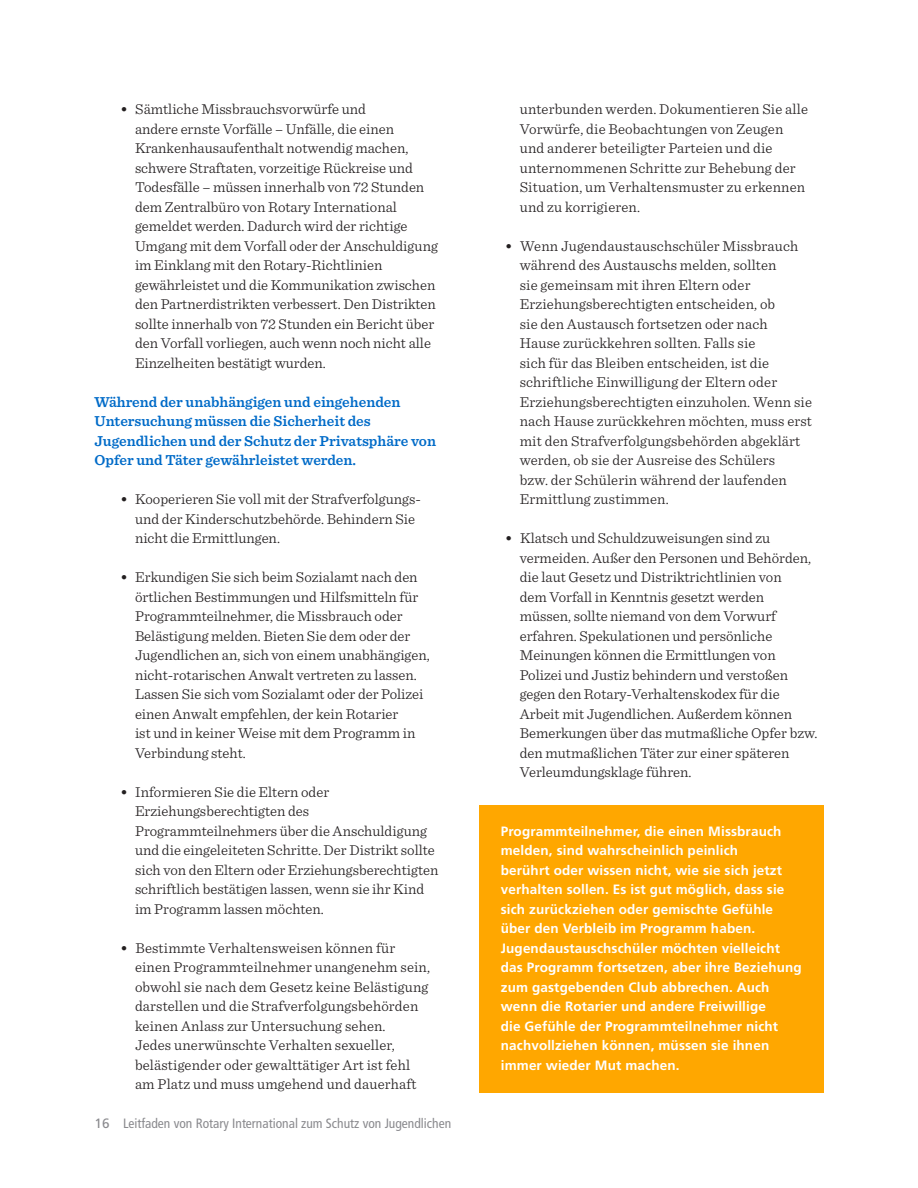
<style>
.page{position:relative;width:918px;height:1188px;background:#fff}
.page>*{position:absolute;margin:0;border:0;box-sizing:border-box;transform-origin:0 0}
.t1{font:300 15px/19.5px "Sentinel";color:#231f20}
.body_text{font:600 15px/19.5px "Sentinel";color:#006bc8}
.pullout_yellow_box_t{font:700 13.5px/19.5px "Frutiger LT Std";letter-spacing:.01em;color:#fff}
.t2{font:condensed 13.5px "Frutiger LT Std";color:#8a8a8e}
.s1{font-weight:600}
.s2{font-stretch:normal}
</style>
<div class="page">
<div style="left:479px;top:805px;width:345px;height:288px;background:#ffa700"></div>
<p class="t1" style="left:135px;top:98px;width:304px;text-indent:-15px"><span class="s1">•</span> Sämtliche Missbrauchsvorwürfe und<br>andere ernste Vorfälle – Unfälle, die einen Krankenhausaufenthalt notwendig machen, schwere Straftaten, vorzeitige Rückreise und Todesfälle – müssen innerhalb von 72 Stunden dem Zentralbüro von Rotary International gemeldet werden. Dadurch wird der richtige Umgang mit dem Vorfall oder der Anschuldigung im Einklang mit den Rotary-Richtlinien gewährleistet und die Kommunikation zwischen den Partnerdistrikten verbessert. Den Distrikten sollte innerhalb von 72 Stunden ein Bericht über den Vorfall vorliegen, auch wenn noch nicht alle Einzelheiten bestätigt wurden.</p>
<p class="body_text" style="left:94px;top:391px;width:343px">Während der unabhängigen und eingehenden Untersuchung müssen die Sicherheit des Jugendlichen und der Schutz der Privatsphäre von Opfer und Täter gewährleistet werden.</p>
<p class="t1" style="left:135px;top:488px;width:288px;text-indent:-15px"><span class="s1">•</span> Kooperieren Sie voll mit der Strafverfolgungs&shy;und der Kinderschutzbehörde. Behindern Sie nicht die Ermittlungen.</p>
<p class="t1" style="left:135px;top:566px;width:296px;text-indent:-15px"><span class="s1">•</span> Erkundigen Sie sich beim Sozialamt nach den örtlichen Bestimmungen und Hilfsmitteln für Programmteilnehmer, die Missbrauch oder Belästigung melden. Bieten Sie dem oder der Jugendlichen an, sich von einem unabhängigen, nicht-rotarischen Anwalt vertreten zu lassen.<br>Lassen Sie sich vom Sozialamt oder der Polizei einen Anwalt empfehlen, der kein Rotarier<br>ist und in keiner Weise mit dem Programm in Verbindung steht.</p>
<p class="t1" style="left:135px;top:781px;width:305px;text-indent:-15px"><span class="s1">•</span> Informieren Sie die Eltern oder Erziehungsberechtigten des Programmteilnehmers über die Anschuldigung und die eingeleiteten Schritte. Der Distrikt sollte sich von den Eltern oder Erziehungsberechtigten schriftlich bestätigen lassen, wenn sie ihr Kind im Programm lassen möchten.</p>
<p class="t1" style="left:135px;top:937px;width:297px;text-indent:-15px"><span class="s1">•</span> Bestimmte Verhaltensweisen können für einen Programmteilnehmer unangenehm sein, obwohl sie nach dem Gesetz keine Belästigung darstellen und die Strafverfolgungsbehörden keinen Anlass zur Untersuchung sehen.<br>Jedes unerwünschte Verhalten sexueller, belästigender oder gewalttätiger Art ist fehl am Platz und muss umgehend und dauerhaft</p>
<p class="t2" style="left:94px;top:1115px;width:358px"><span class="s2">16</span> Leitfaden von Rotary International zum Schutz von Jugendlichen</p>
<p class="t1" style="left:520px;top:98px;width:290px">unterbunden werden. Dokumentieren Sie alle Vorwürfe, die Beobachtungen von Zeugen und anderer beteiligter Parteien und die unternommenen Schritte zur Behebung der Situation, um Verhaltensmuster zu erkennen und zu korrigieren.</p>
<p class="t1" style="left:520px;top:235px;width:294px;text-indent:-15px"><span class="s1">•</span> Wenn Jugendaustauschschüler Missbrauch während des Austauschs melden, sollten<br>sie gemeinsam mit ihren Eltern oder Erziehungsberechtigten entscheiden, ob<br>sie den Austausch fortsetzen oder nach<br>Hause zurückkehren sollten. Falls sie<br>sich für das Bleiben entscheiden, ist die schriftliche Einwilligung der Eltern oder Erziehungsberechtigten einzuholen. Wenn sie nach Hause zurückkehren möchten, muss erst mit den Strafverfolgungsbehörden abgeklärt werden, ob sie der Ausreise des Schülers<br>bzw. der Schülerin während der laufenden Ermittlung zustimmen.</p>
<p class="t1" style="left:520px;top:527px;width:299px;text-indent:-15px"><span class="s1">•</span> Klatsch und Schuldzuweisungen sind zu vermeiden. Außer den Personen und Behörden, die laut Gesetz und Distriktrichtlinien von<br>dem Vorfall in Kenntnis gesetzt werden müssen, sollte niemand von dem Vorwurf erfahren. Spekulationen und persönliche Meinungen können die Ermittlungen von Polizei und Justiz behindern und verstoßen gegen den Rotary-Verhaltenskodex für die Arbeit mit Jugendlichen. Außerdem können Bemerkungen über das mutmaßliche Opfer bzw. den mutmaßlichen Täter zur einer späteren Verleumdungsklage führen.</p>
<p class="pullout_yellow_box_t" style="left:501px;top:821px;width:302px">Programmteilnehmer, die einen Missbrauch melden, sind wahrscheinlich peinlich<br>berührt oder wissen nicht, wie sie sich jetzt verhalten sollen. Es ist gut möglich, dass sie sich zurückziehen oder gemischte Gefühle über den Verbleib im Programm haben.<br>Jugendaustauschschüler möchten vielleicht das Programm fortsetzen, aber ihre Beziehung zum gastgebenden Club abbrechen. Auch wenn die Rotarier und andere Freiwillige<br>die Gefühle der Programmteilnehmer nicht nachvollziehen können, müssen sie ihnen immer wieder Mut machen.</p>
</div>
